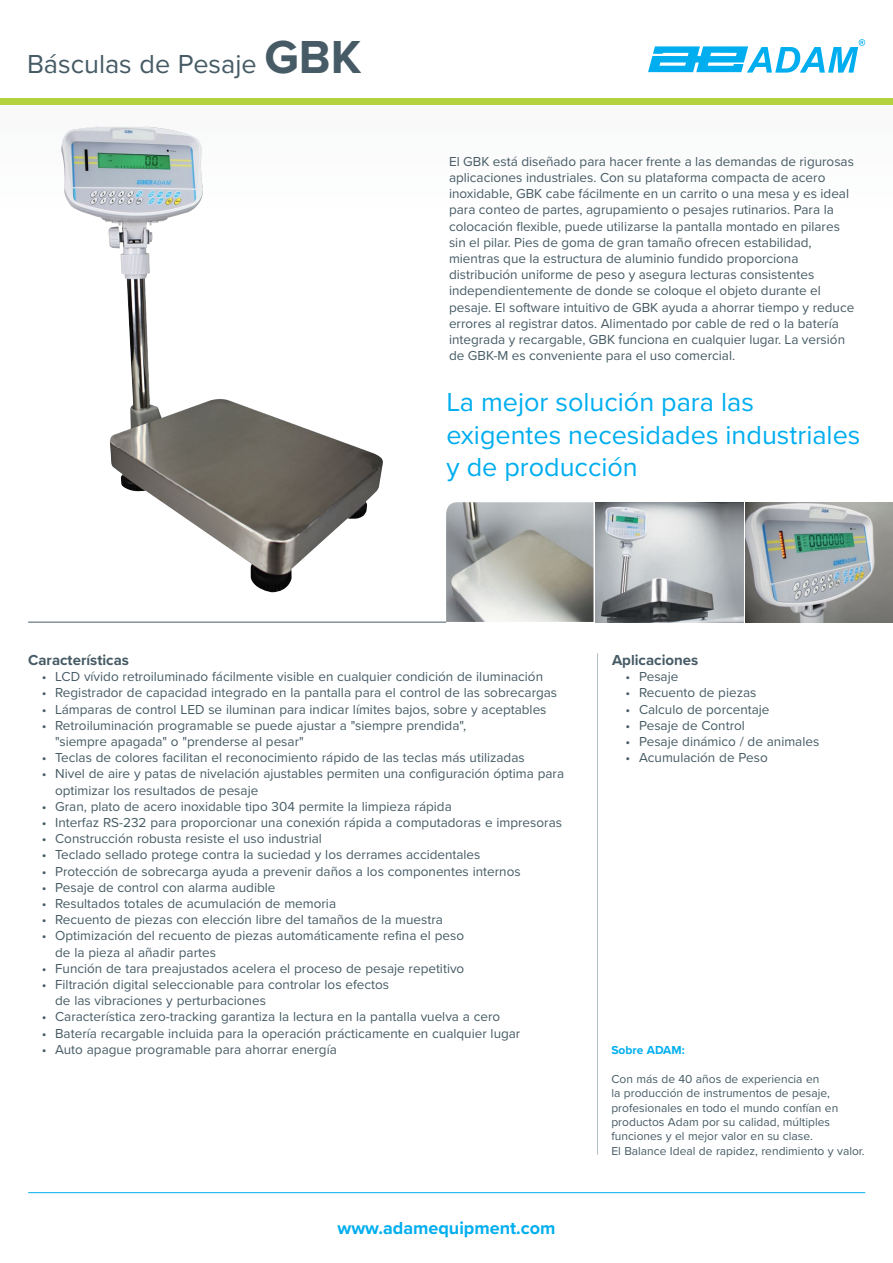
<style>
.page{position:relative;width:893px;height:1263px;background:#fff}
.page>*{position:absolute;margin:0;border:0;box-sizing:border-box;transform-origin:0 0}
.t1{font:27px/32.4px "Proxima Nova";color:#00aeef}
.t2{font:27px "Proxima Nova";color:#465b65}
.t3{font:700 18px "Proxima Nova";color:#00aeef}
.t4{font:700 15px "Proxima Nova";color:#465b65}
.t5{font:13.5px/16.2px "Proxima Nova";color:#465b65}
.t6{font:12px/14.4px "Proxima Nova";color:#465b65}
.t7{font:700 12px "Proxima Nova";color:#00aeef}
.s1{font-weight:700;font-size:48px}
</style>
<div class="page">
<svg style="left:648px;top:39px;width:217px;height:34px"></svg>
<img style="left:101px;top:218px;width:282px;height:374px">
<img style="left:745px;top:502px;width:148px;height:120px">
<img style="left:596px;top:502px;width:147px;height:120px">
<img style="left:446px;top:502px;width:147px;height:120px">
<svg style="left:0;top:104px;width:893px;height:114px"></svg>
<div style="left:0;top:98px;width:893px;height:6px;background:#b2d33e"></div>
<hr style="left:28px;top:1192px;width:837px;height:1px;background:#00aeef">
<hr style="left:28px;top:622px;width:418px;height:1px;background:#465b65">
<hr style="left:597px;top:653px;width:1px;height:502px;background:#b1bfc7">
<h1 class="t2" style="left:27px;top:43px;width:336px">Básculas de Pesaje <span class="s1">GBK</span></h1>
<p class="t5" style="left:449px;top:153px;width:407px">El GBK está diseñado para hacer frente a las demandas de rigurosas aplicaciones industriales. Con su plataforma compacta de acero inoxidable, GBK cabe fácilmente en un carrito o una mesa y es ideal para conteo de partes, agrupamiento o pesajes rutinarios. Para la colocación flexible, puede utilizarse la pantalla montado en pilares sin el pilar. Pies de goma de gran tamaño ofrecen estabilidad, mientras que la estructura de aluminio fundido proporciona distribución uniforme de peso y asegura lecturas consistentes independientemente de donde se coloque el objeto durante el pesaje. El software intuitivo de GBK ayuda a ahorrar tiempo y reduce errores al registrar datos. Alimentado por cable de red o la batería integrada y recargable, GBK funciona en cualquier lugar. La versión de GBK-M es conveniente para el uso comercial.</p>
<h1 class="t1" style="left:446px;top:385px;width:415px">La mejor solución para las exigentes necesidades industriales y de producción</h1>
<p class="t4" style="left:28px;top:649px;width:102px">Características</p>
<p class="t5" style="left:42px;top:668px;width:503px">• LCD vívido retroiluminado fácilmente visible en cualquier condición de iluminación</p>
<p class="t5" style="left:42px;top:684px;width:517px">• Registrador de capacidad integrado en la pantalla para el control de las sobrecargas</p>
<p class="t5" style="left:42px;top:700px;width:506px">• Lámparas de control LED se iluminan para indicar límites bajos, sobre y aceptables</p>
<p class="t5" style="left:55px;top:716px;width:412px;text-indent:-14px">• Retroiluminación programable se puede ajustar a "siempre prendida", "siempre apagada" o "prenderse al pesar"</p>
<p class="t5" style="left:42px;top:749px;width:485px">• Teclas de colores facilitan el reconocimiento rápido de las teclas más utilizadas</p>
<p class="t5" style="left:55px;top:765px;width:511px;text-indent:-14px">• Nivel de aire y patas de nivelación ajustables permiten una configuración óptima para optimizar los resultados de pesaje</p>
<p class="t5" style="left:42px;top:797px;width:412px">• Gran, plato de acero inoxidable tipo 304 permite la limpieza rápida</p>
<p class="t5" style="left:42px;top:814px;width:522px">• Interfaz RS-232 para proporcionar una conexión rápida a computadoras e impresoras</p>
<p class="t5" style="left:42px;top:830px;width:282px">• Construcción robusta resiste el uso industrial</p>
<p class="t5" style="left:42px;top:846px;width:440px">• Teclado sellado protege contra la suciedad y los derrames accidentales</p>
<p class="t5" style="left:42px;top:862px;width:480px">• Protección de sobrecarga ayuda a prevenir daños a los componentes internos</p>
<p class="t5" style="left:42px;top:878px;width:235px">• Pesaje de control con alarma audible</p>
<p class="t5" style="left:42px;top:895px;width:296px">• Resultados totales de acumulación de memoria</p>
<p class="t5" style="left:42px;top:911px;width:403px">• Recuento de piezas con elección libre del tamaños de la muestra</p>
<p class="t5" style="left:55px;top:927px;width:410px;text-indent:-14px">• Optimización del recuento de piezas automáticamente refina el peso de la pieza al añadir partes</p>
<p class="t5" style="left:42px;top:959px;width:424px">• Función de tara preajustados acelera el proceso de pesaje repetitivo</p>
<p class="t5" style="left:55px;top:976px;width:335px;text-indent:-14px">• Filtración digital seleccionable para controlar los efectos de las vibraciones y perturbaciones</p>
<p class="t5" style="left:42px;top:1008px;width:460px">• Característica zero-tracking garantiza la lectura en la pantalla vuelva a cero</p>
<p class="t5" style="left:42px;top:1024px;width:480px">• Batería recargable incluida para la operación prácticamente en cualquier lugar</p>
<p class="t5" style="left:42px;top:1040px;width:297px">• Auto apague programable para ahorrar energía</p>
<p class="t7" style="left:611px;top:1041px;width:75px">Sobre ADAM:</p>
<p class="t6" style="left:611px;top:1071px;width:255px">Con más de 40 años de experiencia en<br>la producción de instrumentos de pesaje, profesionales en todo el mundo confían en productos Adam por su calidad, múltiples funciones y el mejor valor en su clase.<br>El Balance Ideal de rapidez, rendimiento y valor.</p>
<p class="t4" style="left:612px;top:649px;width:88px">Aplicaciones</p>
<p class="t5" style="left:625px;top:668px;width:54px">• Pesaje</p>
<p class="t5" style="left:625px;top:684px;width:132px">• Recuento de piezas</p>
<p class="t5" style="left:625px;top:700px;width:146px">• Calculo de porcentaje</p>
<p class="t5" style="left:625px;top:716px;width:121px">• Pesaje de Control</p>
<p class="t5" style="left:625px;top:733px;width:195px">• Pesaje dinámico / de animales</p>
<p class="t5" style="left:625px;top:749px;width:144px">• Acumulación de Peso</p>
<h2 class="t3" style="left:338px;top:1214px;width:219px">www.adamequipment.com</h2>
</div>
